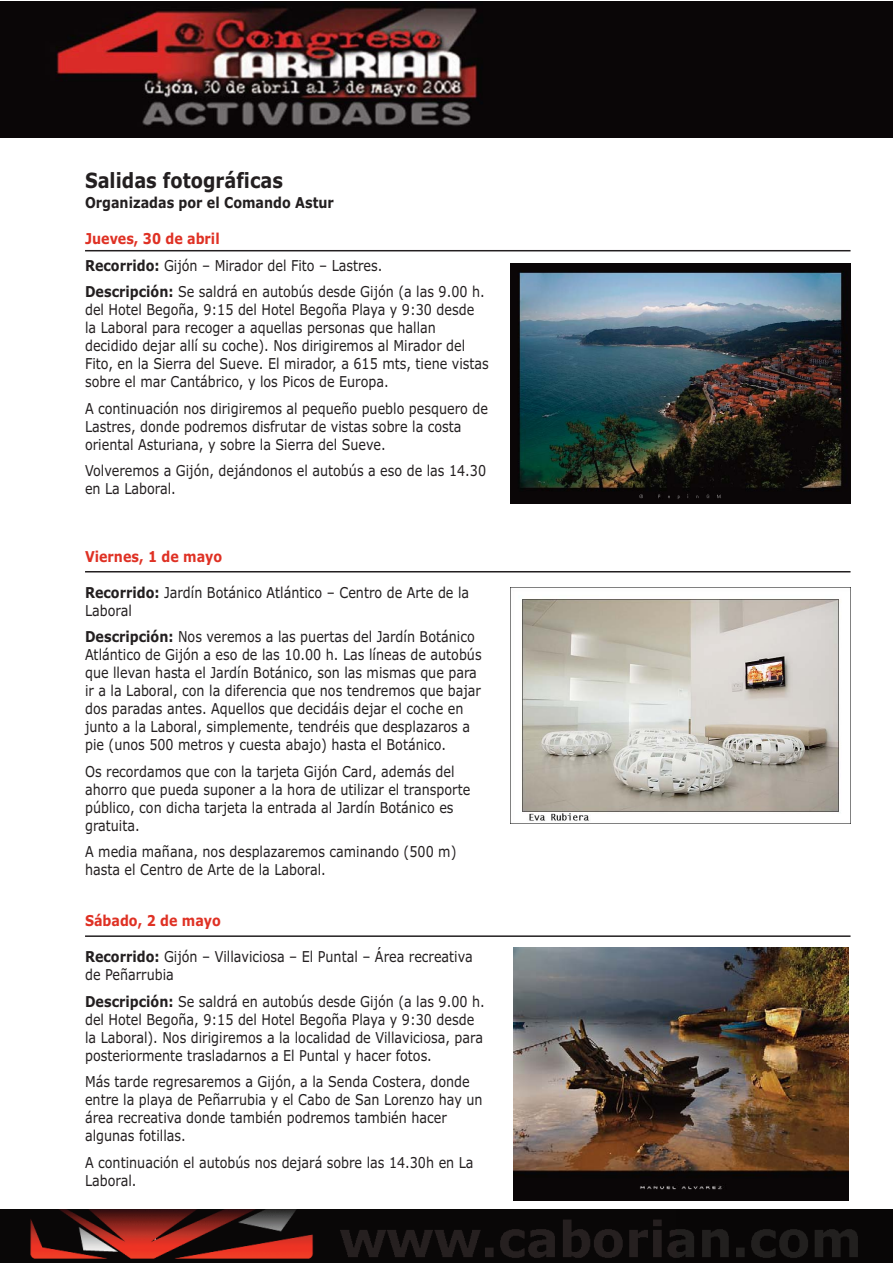
<style>
.page{position:relative;width:893px;height:1263px;background:#fff}
.page>*{position:absolute;margin:0;border:0;box-sizing:border-box;transform-origin:0 0}
.t1{font:700 21px "Verdana";color:#231f20;scale:.85 1}
.t2{font:15px/18px "Verdana";color:#231f20;scale:.85 1}
.t3{font:700 15px "Verdana";color:#df3124;scale:.85 1}
.t4{font:700 15px "Verdana";color:#231f20;scale:.85 1}
.s1{font-weight:700;color:#df3124}
.s2{font-weight:700}
</style>
<div class="page">
<img style="left:0;top:1209px;width:892px;height:54px">
<img style="left:0;top:2px;width:892px;height:136px">
<img style="left:510px;top:588px;width:340px;height:236px">
<img style="left:513px;top:948px;width:335px;height:253px">
<img style="left:510px;top:264px;width:340px;height:240px">
<hr style="left:85px;top:571px;width:765px;height:2px;background:#231f20">
<hr style="left:85px;top:935px;width:765px;height:2px;background:#231f20">
<hr style="left:85px;top:250px;width:765px;height:1px;background:#231f20">
<h1 class="t1" style="left:85px;top:172px;width:234px">Salidas fotográficas</h1>
<p class="t4" style="left:85px;top:197px;width:294px">Organizadas por el Comando Astur</p>
<p class="t2" style="left:85px;top:227px;width:472px;line-height:26.5px"><span class="s1">Jueves, 30 de abril<br></span><span class="s2">Recorrido:</span> Gijón – Mirador del Fito – Lastres.<br><span class="s2">Descripción:</span> Se saldrá en autobús desde Gijón (a las 9.00 h.</p>
<p class="t2" style="left:85px;top:302px;width:476px">del Hotel Begoña, 9:15 del Hotel Begoña Playa y 9:30 desde la Laboral para recoger a aquellas personas que hallan decidido dejar allí su coche). Nos dirigiremos al Mirador del Fito, en la Sierra del Sueve. El mirador, a 615 mts, tiene vistas sobre el mar Cantábrico, y los Picos de Europa.</p>
<p class="t2" style="left:85px;top:401px;width:475px">A continuación nos dirigiremos al pequeño pueblo pesquero de<br>Lastres, donde podremos disfrutar de vistas sobre la costa oriental Asturiana, y sobre la Sierra del Sueve.</p>
<p class="t2" style="left:85px;top:463px;width:473px">Volveremos a Gijón, dejándonos el autobús a eso de las 14.30 en La Laboral.</p>
<p class="t3" style="left:85px;top:550px;width:163px">Viernes, 1 de mayo</p>
<p class="t2" style="left:85px;top:585px;width:453px"><span class="s2">Recorrido:</span> Jardín Botánico Atlántico – Centro de Arte de la<br>Laboral</p>
<p class="t2" style="left:85px;top:629px;width:468px"><span class="s2">Descripción:</span> Nos veremos a las puertas del Jardín Botánico Atlántico de Gijón a eso de las 10.00 h. Las líneas de autobús que llevan hasta el Jardín Botánico, son las mismas que para ir a la Laboral, con la diferencia que nos tendremos que bajar dos paradas antes. Aquellos que decidáis dejar el coche en junto a la Laboral, simplemente, tendréis que desplazaros a pie (unos 500 metros y cuesta abajo) hasta el Botánico.</p>
<p class="t2" style="left:85px;top:764px;width:455px">Os recordamos que con la tarjeta Gijón Card, además del ahorro que pueda suponer a la hora de utilizar el transporte público, con dicha tarjeta la entrada al Jardín Botánico es gratuita.</p>
<p class="t2" style="left:85px;top:844px;width:438px">A media mañana, nos desplazaremos caminando (500 m) hasta el Centro de Arte de la Laboral.</p>
<p class="t3" style="left:85px;top:915px;width:161px">Sábado, 2 de mayo</p>
<p class="t2" style="left:85px;top:949px;width:458px"><span class="s2">Recorrido:</span> Gijón – Villaviciosa – El Puntal – Área recreativa de Peñarrubia</p>
<p class="t2" style="left:85px;top:994px;width:472px"><span class="s2">Descripción:</span> Se saldrá en autobús desde Gijón (a las 9.00 h. del Hotel Begoña, 9:15 del Hotel Begoña Playa y 9:30 desde la Laboral). Nos dirigiremos a la localidad de Villaviciosa, para posteriormente trasladarnos a El Puntal y hacer fotos.</p>
<p class="t2" style="left:85px;top:1074px;width:469px">Más tarde regresaremos a Gijón, a la Senda Costera, donde entre la playa de Peñarrubia y el Cabo de San Lorenzo hay un área recreativa donde también podremos también hacer algunas fotillas.</p>
<p class="t2" style="left:85px;top:1155px;width:459px">A continuación el autobús nos dejará sobre las 14.30h en La<br>Laboral.</p>
</div>
